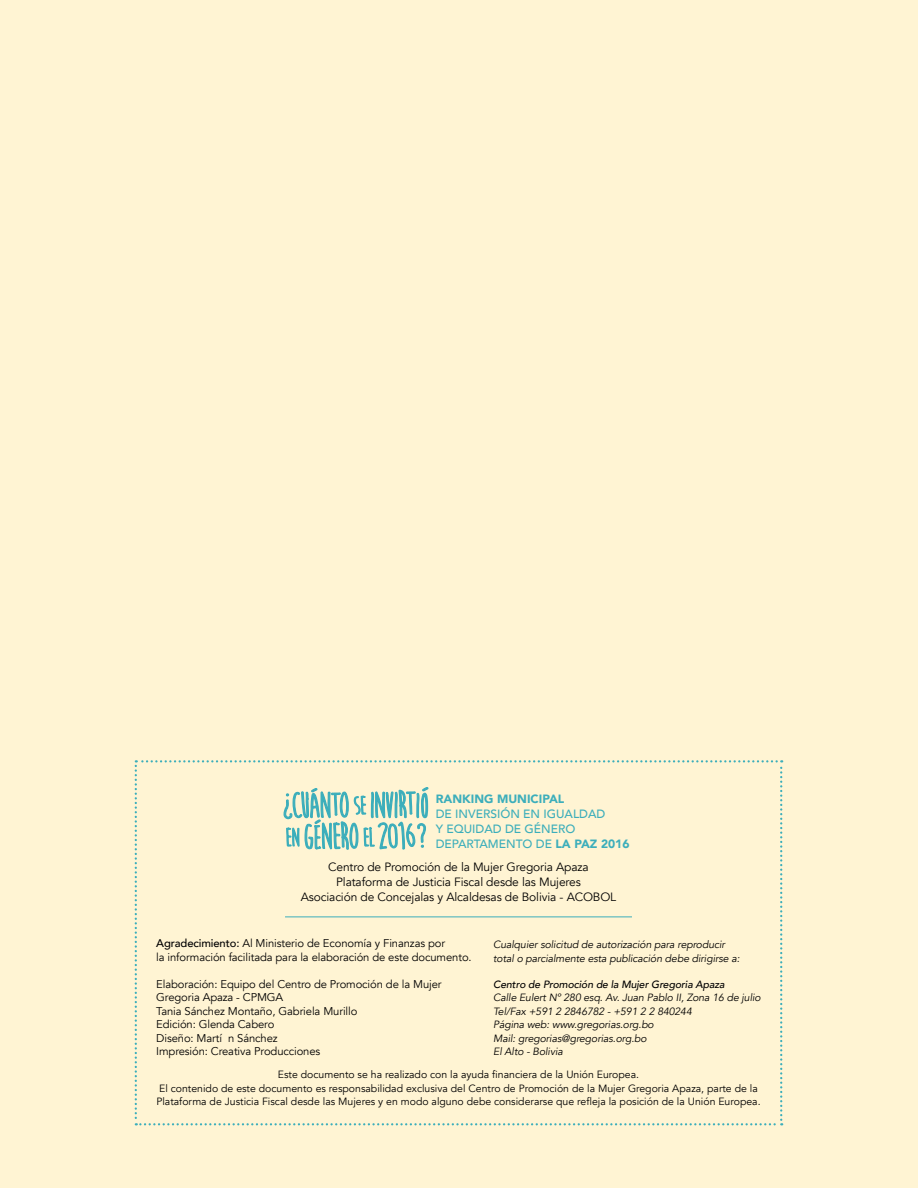
<style>
.page{position:relative;width:918px;height:1188px;background:#fff4d3}
.page>*{position:absolute;margin:0;border:0;box-sizing:border-box;transform-origin:0 0}
.t1{font:12px/15px "Avenir";letter-spacing:-.01em;color:#000;text-align:center}
.t2{font:500 12px/15px "Avenir";color:#3caebb}
.t3{font:900 12px "Avenir";color:#3caebb}
.t4{font:11.25px/13.5px "Avenir";letter-spacing:-.01em;color:#000}
.t5{font:10.5px/13.5px "Avenir";color:#000;text-align:center}
.t6{font:italic 10.5px/13.5px "Avenir";letter-spacing:-.01em;color:#000}
.t7{font:italic 500 10.5px "Avenir";letter-spacing:-.01em;color:#000}
.s1{font-weight:900}
.s2{font-weight:500}
</style>
<div class="page">
<svg style="left:135px;top:760px;width:647px;height:365px"></svg>
<hr style="left:285px;top:917px;width:347px;height:1px;background:#3caebb">
<p class="t3" style="left:436px;top:788px;width:130px">RANKING MUNICIPAL</p>
<p class="t2" style="left:436px;top:805px;width:195px">DE INVERSIÓN EN IGUALDAD<br>Y EQUIDAD DE GÉNERO<br>DEPARTAMENTO DE <span class="s1">LA PAZ 2016</span></p>
<p class="t1" style="left:301px;top:859px;width:317px">Centro de Promoción de la Mujer Gregoria Apaza<br>Plataforma de Justicia Fiscal desde las Mujeres<br>Asociación de Concejalas y Alcaldesas de Bolivia - ACOBOL</p>
<p class="t4" style="left:156px;top:937px;width:317px"><span class="s2">Agradecimiento:</span> Al Ministerio de Economía y Finanzas por<br>la información facilitada para la elaboración de este documento.</p>
<p class="t4" style="left:156px;top:978px;width:287px">Elaboración: Equipo del Centro de Promoción de la Mujer Gregoria Apaza - CPMGA<br>Tania Sánchez Montaño, Gabriela Murillo<br>Edición: Glenda Cabero<br>Diseño: Martí n Sánchez<br>Impresión: Creativa Producciones</p>
<p class="t5" style="left:156px;top:1068px;width:606px">Este documento se ha realizado con la ayuda financiera de la Unión Europea.<br>El contenido de este documento es responsabilidad exclusiva del Centro de Promoción de la Mujer Gregoria Apaza, parte de la<br>Plataforma de Justicia Fiscal desde las Mujeres y en modo alguno debe considerarse que refleja la posición de la Unión Europea.</p>
<p class="t6" style="left:493px;top:938px;width:248px">Cualquier solicitud de autorización para reproducir total o parcialmente esta publicación debe dirigirse a:</p>
<p class="t7" style="left:493px;top:978px;width:233px">Centro de Promoción de la Mujer Gregoria Apaza</p>
<p class="t6" style="left:493px;top:991px;width:269px">Calle Eulert Nº 280 esq. Av. Juan Pablo II, Zona 16 de julio Tel/Fax +591 2 2846782 - +591 2 2 840244<br>Página web: www.gregorias.org.bo<br>Mail: gregorias@gregorias.org.bo<br>El Alto - Bolivia</p>
</div>
